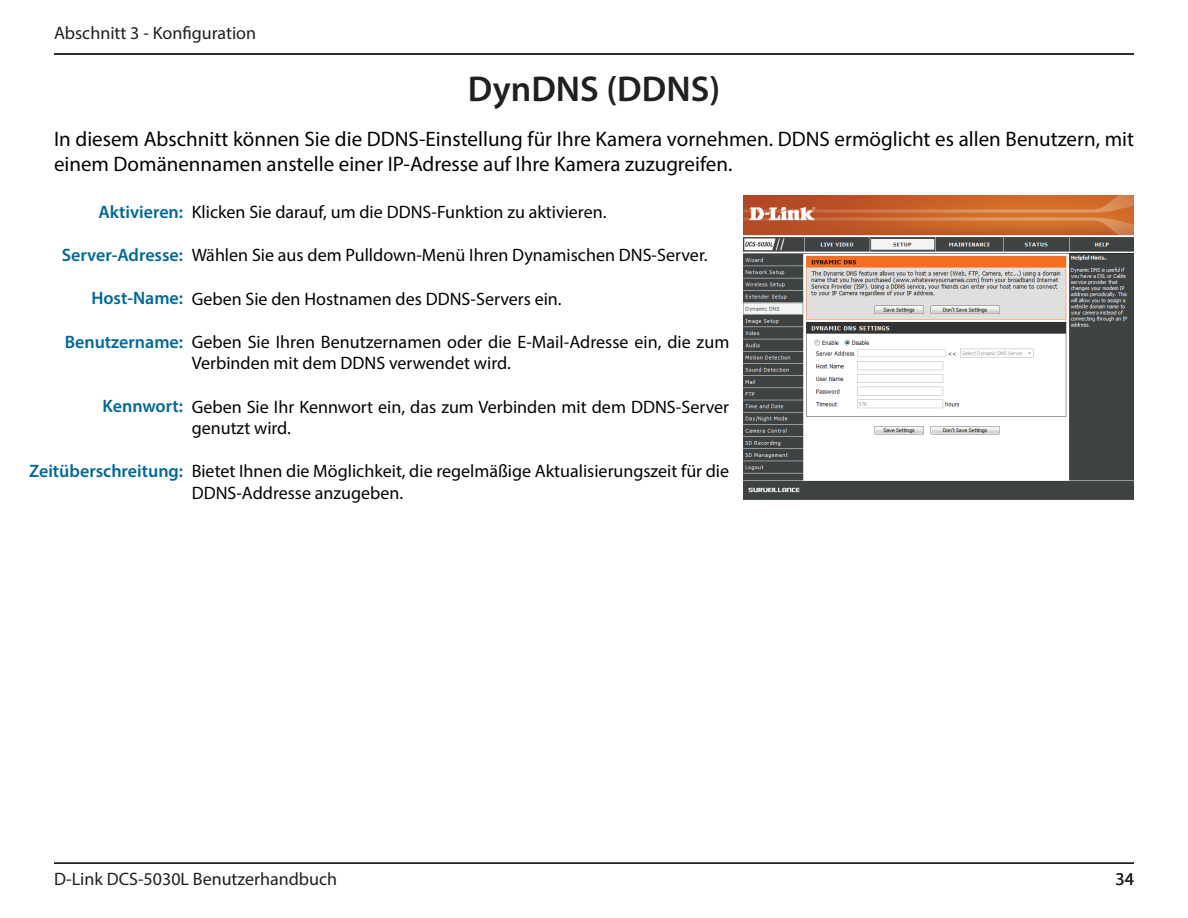
<style>
.page{position:relative;width:1188px;height:918px;background:#fff}
.page>*{position:absolute;margin:0;border:0;box-sizing:border-box;transform-origin:0 0}
.t1{font:600 36px "Myriad Pro";color:#231f20}
.t2{font:21px/25.2px "Myriad Pro";color:#040503}
.t3{font:18px/21.6px "Myriad Pro";color:#040503}
.t4{font:600 18px "Myriad Pro";color:#00699b}
.t5{font:18px "Myriad Pro";color:#231f20}
</style>
<div class="page">
<hr style="left:54px;top:53px;width:1080px;height:2px;background:#231f20">
<hr style="left:54px;top:862px;width:1080px;height:2px;background:#231f20">
<img style="left:744px;top:196px;width:390px;height:304px">
<p class="t5" style="left:54px;top:22px;width:204px">Abschnitt 3 - Konfiguration</p>
<h1 class="t1" style="left:468px;top:66px;width:254px">DynDNS (DDNS)</h1>
<p class="t2" style="left:54px;top:126px;width:1082px">In diesem Abschnitt können Sie die DDNS-Einstellung für Ihre Kamera vornehmen. DDNS ermöglicht es allen Benutzern, mit einem Domänennamen anstelle einer IP-Adresse auf Ihre Kamera zuzugreifen.</p>
<p class="t4" style="left:99px;top:200px;width:86px">Aktivieren:</p>
<p class="t4" style="left:62px;top:244px;width:123px">Server-Adresse:</p>
<p class="t4" style="left:91px;top:287px;width:93px">Host-Name:</p>
<p class="t4" style="left:65px;top:330px;width:120px">Benutzername:</p>
<p class="t4" style="left:103px;top:395px;width:82px">Kennwort:</p>
<p class="t4" style="left:29px;top:460px;width:156px">Zeitüberschreitung:</p>
<p class="t3" style="left:192px;top:201px;width:416px">Klicken Sie darauf, um die DDNS-Funktion zu aktivieren.</p>
<p class="t3" style="left:192px;top:244px;width:517px">Wählen Sie aus dem Pulldown-Menü Ihren Dynamischen DNS-Server.</p>
<p class="t3" style="left:192px;top:288px;width:371px">Geben Sie den Hostnamen des DDNS-Servers ein.</p>
<p class="t3" style="left:192px;top:331px;width:539px">Geben Sie Ihren Benutzernamen oder die E-Mail-Adresse ein, die zum<br>Verbinden mit dem DDNS verwendet wird.</p>
<p class="t3" style="left:192px;top:396px;width:539px">Geben Sie Ihr Kennwort ein, das zum Verbinden mit dem DDNS-Server genutzt wird.</p>
<p class="t3" style="left:192px;top:460px;width:539px">Bietet Ihnen die Möglichkeit, die regelmäßige Aktualisierungszeit für die<br>DDNS-Addresse anzugeben.</p>
<p class="t5" style="left:54px;top:868px;width:285px">D-Link DCS-5030L Benutzerhandbuch</p>
<p class="t5" style="left:1116px;top:868px;width:20px">34</p>
</div>
